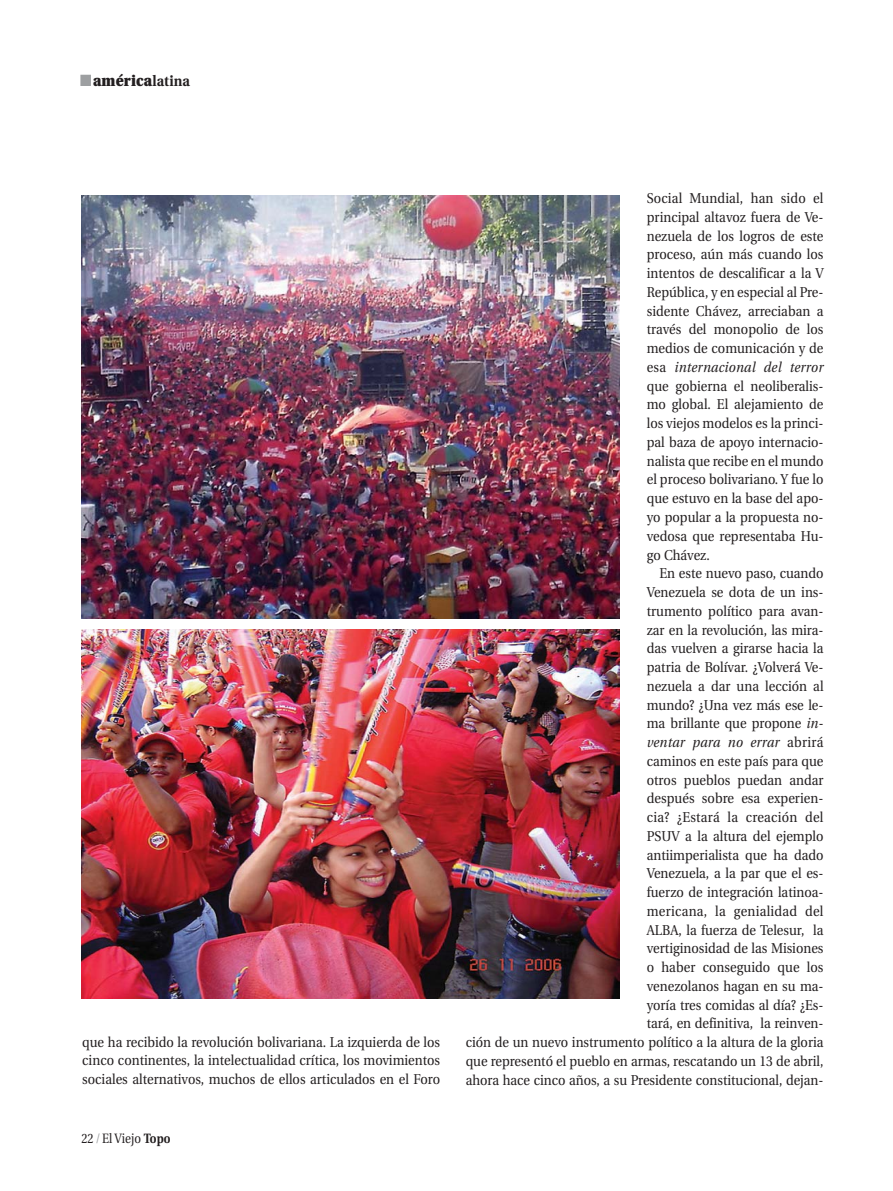
<style>
.page{position:relative;width:893px;height:1191px;background:#fff}
.page>*{position:absolute;margin:0;border:0;box-sizing:border-box;transform-origin:0 0}
.t1{font:900 15px "Utopia";letter-spacing:.01em;color:#231f20;scale:.9 1}
.t2{font:14.25px/18.8px "Utopia";color:#231f20;text-align:justify;scale:.9 1}
.t3{font:13.5px "Utopia";color:#231f20;scale:.85 1}
.s1{font-weight:700}
.s2{color:#9d9fa1}
.s3{font-style:italic}
</style>
<div class="page">
<img style="left:80px;top:74px;width:540px;height:925px">
<p class="t1" style="left:93px;top:75px;width:109px">américa<span class="s1">latina</span></p>
<p class="t2" style="left:82px;top:1033px;width:399px">que ha recibido la revolución bolivariana. La izquierda de los cinco continentes, la intelectualidad crítica, los movimientos sociales alternativos, muchos de ellos articulados en el Foro</p>
<p class="t3" style="left:82px;top:1133px;width:106px">22 <span class="s2">/</span>El Viejo <span class="s1">Topo</span></p>
<p class="t2" style="left:647px;top:190px;width:198px">Social Mundial, han sido el principal altavoz fuera de Ve&shy;nezuela de los logros de este proceso, aún más cuando los intentos de descalificar a la V República, y en especial al Pre&shy;sidente Chávez, arreciaban a través del monopolio de los medios de comunicación y de esa <span class="s3">internacional del terror </span>que gobierna el neoliberalis&shy;mo global. El alejamiento de los viejos modelos es la princi&shy;pal baza de apoyo internacio&shy;nalista que recibe en el mundo el proceso bolivariano. Y fue lo que estuvo en la base del apo&shy;yo popular a la propuesta no&shy;vedosa que representaba Hu&shy;go Chávez.</p>
<p class="t2" style="left:466px;top:565px;width:399px;text-align:right">En este nuevo paso, cuando<br>Venezuela se dota de un ins-<br>trumento político para avan-<br>zar en la revolución, las mira-<br>das vuelven a girarse hacia la<br>patria de Bolívar. ¿Volverá Ve-<br>nezuela a dar una lección al<br>mundo? ¿Una vez más ese le-<br>ma brillante que propone <span class="s3">in-<br>ventar para no errar</span> abrirá<br>caminos en este país para que<br>otros pueblos puedan andar<br>después sobre esa experien-<br>cia? ¿Estará la creación del<br>PSUV a la altura del ejemplo<br>antiimperialista que ha dado<br>Venezuela, a la par que el es-<br>fuerzo de integración latinoa-<br>mericana, la genialidad del<br>ALBA, la fuerza de Telesur, la<br>vertiginosidad de las Misiones<br>o haber conseguido que los<br>venezolanos hagan en su ma-<br>yoría tres comidas al día? ¿Es-<br>tará, en definitiva, la reinven-<br>ción de un nuevo instrumento político a la altura de la gloria que representó el pueblo en armas, rescatando un 13 de abril, ahora hace cinco años, a su Presidente constitucional, dejan-</p>
</div>
